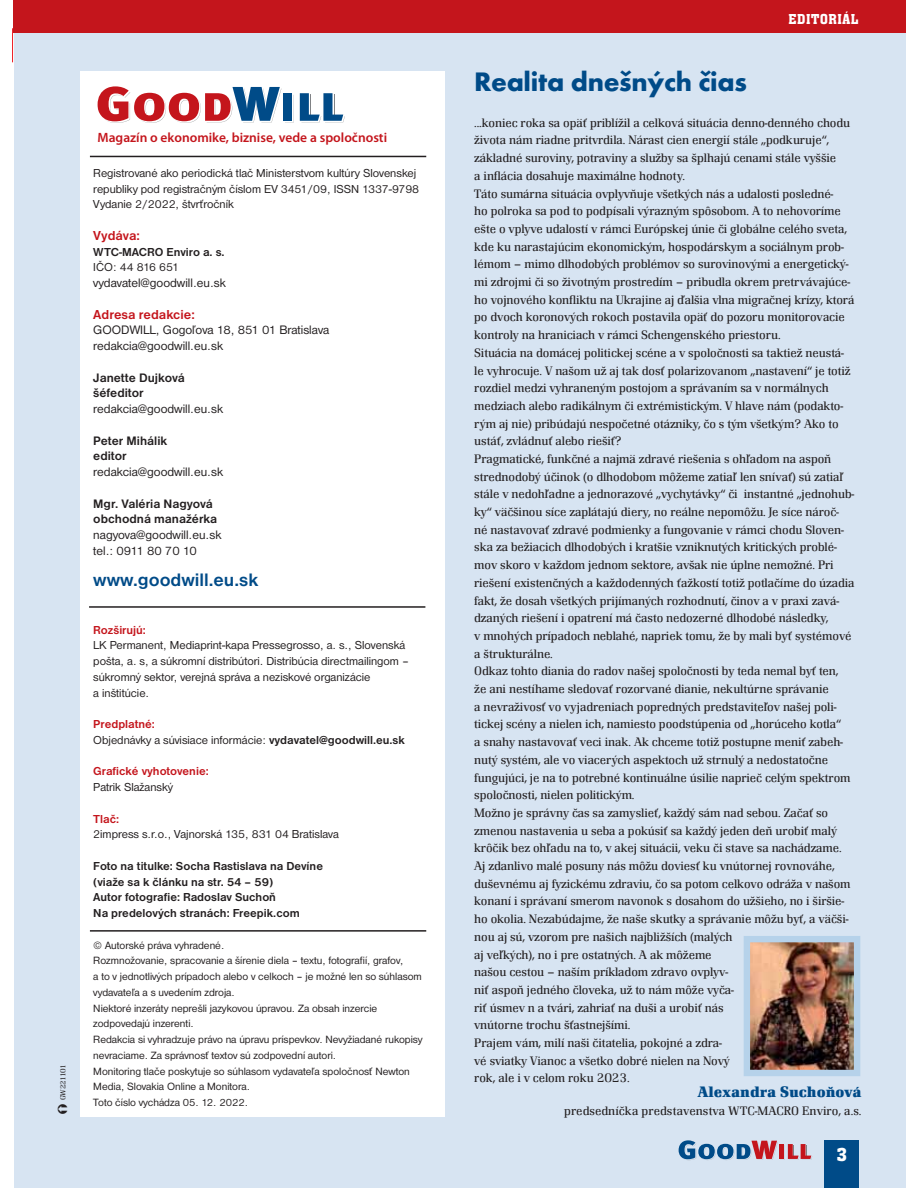
<style>
.page{position:relative;width:918px;height:1188px;background:#fff}
.page>*{position:absolute;margin:0;border:0;box-sizing:border-box;transform-origin:0 0}
.t1{font:700 27.75px "Futura TOT";letter-spacing:-.01em;color:#004b88}
.t2{font:500 19.5px "Aachen DOT";color:#fff}
.t3{font:700 18.75px "Nimbus Sans DOT";color:#004b88}
.t4{font:700 15.75px "Renault TOT";color:#004b88}
.t5{font:500 15px "Aachen DOT";letter-spacing:.04em;color:#fff}
.t6{font:600 13.5px "Myriad Pro";color:#c4151c}
.t7{font:700 13.5px "Nimbus Sans DOT";color:#c4151c}
.t8{font:300 12.75px/17.7px "Renault TOT";letter-spacing:-.01em;color:#231f20}
.t9{font:12.75px/15.8px "Nimbus Sans DOT";color:#231f20}
.t10{font:700 12.75px/15.8px "Nimbus Sans DOT";color:#231f20}
.t11{font:12px/15.8px "Nimbus Sans DOT";color:#231f20}
.t12{font:700 12px/15.8px "Nimbus Sans DOT";color:#231f20}
.t13{font:700 12px "Nimbus Sans DOT";color:#c4151c}
.t14{font:10.95px/15.8px "Nimbus Sans DOT";color:#231f20}
.t15{font:300 7.5px "Renault TOT";letter-spacing:-.065em;color:#231f20}
.s1{font-weight:700;color:#c4151c}
.s2{font-weight:700}
</style>
<div class="page">
<div style="left:14px;top:0;width:891px;height:1188px;background:#d7e4f2"></div>
<svg style="left:679px;top:1140px;width:133px;height:20px"></svg>
<div style="left:825px;top:1140px;width:34px;height:48px;background:#004b88"></div>
<div style="left:13px;top:0;width:892px;height:33px;background:#c4151c"></div>
<div style="left:81px;top:71px;width:364px;height:1046px;background:#fff"></div>
<svg style="left:98px;top:86px;width:196px;height:37px"></svg>
<div style="left:283px;top:93px;width:9px;height:28px;background:#004b88"></div>
<svg style="left:300px;top:93px;width:45px;height:29px"></svg>
<hr style="left:90px;top:156px;width:336px;height:1px;background:#231f20">
<hr style="left:89px;top:606px;width:336px;height:2px;background:#231f20">
<hr style="left:90px;top:930px;width:336px;height:2px;background:#231f20">
<img style="left:751px;top:943px;width:102px;height:126px">
<div style="left:744px;top:936px;width:116px;height:140px;border:6px solid #b6d2ea"></div>
<p class="t15" style="left:60px;top:1100px;width:38px;rotate:-90deg">GW221101</p>
<p class="t6" style="left:98px;top:132px;width:291px">Magazín o ekonomike, biznise, vede a spoločnosti</p>
<p class="t11" style="left:93px;top:166px;width:327px">Registrované ako periodická tlač Ministerstvom kultúry Slovenskej republiky pod registračným číslom EV 3451/09, ISSN 1337-9798<br>Vydanie 2/2022, štvrťročník</p>
<p class="t7" style="left:93px;top:230px;width:48px">Vydáva:</p>
<p class="t12" style="left:93px;top:244px;width:133px">WTC-MACRO Enviro a. s.</p>
<p class="t11" style="left:93px;top:260px;width:87px">IČO: 44 816 651</p>
<p class="t9" style="left:93px;top:276px;width:134px">vydavatel@goodwill.eu.sk</p>
<p class="t7" style="left:93px;top:309px;width:103px">Adresa redakcie:</p>
<p class="t9" style="left:93px;top:323px;width:237px">GOODWILL, Gogoľova 18, 851 01 Bratislava redakcia@goodwill.eu.sk</p>
<p class="t10" style="left:93px;top:370px;width:93px">Janette Dujková šéfeditor</p>
<p class="t9" style="left:93px;top:402px;width:131px">redakcia@goodwill.eu.sk</p>
<p class="t10" style="left:93px;top:433px;width:76px">Peter Mihálik editor</p>
<p class="t9" style="left:93px;top:465px;width:131px">redakcia@goodwill.eu.sk</p>
<p class="t10" style="left:93px;top:496px;width:125px">Mgr. Valéria Nagyová obchodná manažérka</p>
<p class="t9" style="left:93px;top:528px;width:130px">nagyova@goodwill.eu.sk tel.: 0911 80 70 10</p>
<h3 class="t3" style="left:93px;top:573px;width:167px">www.goodwill.eu.sk</h3>
<p class="t13" style="left:93px;top:625px;width:54px">Rozširujú:</p>
<p class="t11" style="left:93px;top:638px;width:317px">LK Permanent, Mediaprint-kapa Pressegrosso, a. s., Slovenská pošta, a. s, a súkromní distribútori. Distribúcia directmailingom – súkromný sektor, verejná správa a neziskové organizácie<br>a inštitúcie.</p>
<p class="t11" style="left:93px;top:717px;width:313px"><span class="s1">Predplatné:<br></span>Objednávky a súvisiace informácie: <span class="s2">vydavatel@goodwill.eu.sk</span></p>
<p class="t13" style="left:93px;top:767px;width:117px">Grafické vyhotovenie:</p>
<p class="t11" style="left:93px;top:780px;width:81px">Patrik Slažanský</p>
<p class="t13" style="left:93px;top:814px;width:27px">Tlač:</p>
<p class="t11" style="left:93px;top:827px;width:247px">2impress s.r.o., Vajnorská 135, 831 04 Bratislava</p>
<p class="t12" style="left:93px;top:858px;width:231px">Foto na titulke: Socha Rastislava na Devíne (viaže sa k článku na str. 54 – 59)<br>Autor fotografie: Radoslav Suchoň<br>Na predelových stranách: Freepik.com</p>
<p class="t14" style="left:93px;top:938px;width:331px">© Autorské práva vyhradené.<br>Rozmnožovanie, spracovanie a šírenie diela – textu, fotografií, grafov,<br>a to v jednotlivých prípadoch alebo v celkoch – je možné len so súhlasom vydavateľa a s uvedením zdroja.<br>Niektoré inzeráty neprešli jazykovou úpravou. Za obsah inzercie zodpovedajú inzerenti.<br>Redakcia si vyhradzuje právo na úpravu príspevkov. Nevyžiadané rukopisy nevraciame. Za správnosť textov sú zodpovední autori.<br>Monitoring tlače poskytuje so súhlasom vydavateľa spoločnosť Newton Media, Slovakia Online a Monitora.<br>Toto číslo vychádza 05. 12. 2022.</p>
<p class="t5" style="left:789px;top:14px;width:72px">EDITORIÁL</p>
<h1 class="t1" style="left:474px;top:71px;width:274px">Realita dnešných čias</h1>
<p class="t8" style="left:474px;top:115px;width:382px">...koniec roka sa opäť priblížil a celková situácia denno-denného chodu života nám riadne pritvrdila. Nárast cien energií stále „podkuruje“, základné suroviny, potraviny a služby sa šplhajú cenami stále vyššie<br>a inflácia dosahuje maximálne hodnoty.<br>Táto sumárna situácia ovplyvňuje všetkých nás a udalosti posledné-<br>ho polroka sa pod to podpísali výrazným spôsobom. A to nehovoríme ešte o vplyve udalostí v rámci Európskej únie či globálne celého sveta, kde ku narastajúcim ekonomickým, hospodárskym a sociálnym prob&shy;lémom – mimo dlhodobých problémov so surovinovými a energetický&shy;mi zdrojmi či so životným prostredím – pribudla okrem pretrvávajúce&shy;ho vojnového konfliktu na Ukrajine aj ďalšia vlna migračnej krízy, ktorá po dvoch koronových rokoch postavila opäť do pozoru monitorovacie kontroly na hraniciach v rámci Schengenského priestoru.<br>Situácia na domácej politickej scéne a v spoločnosti sa taktiež neustá&shy;le vyhrocuje. V našom už aj tak dosť polarizovanom „nastavení“ je totiž rozdiel medzi vyhraneným postojom a správaním sa v normálnych medziach alebo radikálnym či extrémistickým. V hlave nám (podakto&shy;rým aj nie) pribúdajú nespočetné otázniky, čo s tým všetkým? Ako to ustáť, zvládnuť alebo riešiť?<br>Pragmatické, funkčné a najmä zdravé riešenia s ohľadom na aspoň strednodobý účinok (o dlhodobom môžeme zatiaľ len snívať) sú zatiaľ stále v nedohľadne a jednorazové „vychytávky“ či instantné „jednohub&shy;ky“ väčšinou síce zaplátajú diery, no reálne nepomôžu. Je síce nároč&shy;né nastavovať zdravé podmienky a fungovanie v rámci chodu Sloven&shy;ska za bežiacich dlhodobých i kratšie vzniknutých kritických problé&shy;mov skoro v každom jednom sektore, avšak nie úplne nemožné. Pri riešení existenčných a každodenných ťažkostí totiž potlačíme do úzadia fakt, že dosah všetkých prijímaných rozhodnutí, činov a v praxi zavá&shy;dzaných riešení i opatrení má často nedozerné dlhodobé následky,<br>v mnohých prípadoch neblahé, napriek tomu, že by mali byť systémové a štrukturálne.<br>Odkaz tohto diania do radov našej spoločnosti by teda nemal byť ten,<br>že ani nestíhame sledovať rozorvané dianie, nekultúrne správanie<br>a nevraživosť vo vyjadreniach popredných predstaviteľov našej poli&shy;tickej scény a nielen ich, namiesto poodstúpenia od „horúceho kotla“<br>a snahy nastavovať veci inak. Ak chceme totiž postupne meniť zabeh&shy;nutý systém, ale vo viacerých aspektoch už strnulý a nedostatočne fungujúci, je na to potrebné kontinuálne úsilie naprieč celým spektrom spoločnosti, nielen politickým.<br>Možno je správny čas sa zamyslieť, každý sám nad sebou. Začať so zmenou nastavenia u seba a pokúsiť sa každý jeden deň urobiť malý krôčik bez ohľadu na to, v akej situácii, veku či stave sa nachádzame.<br>Aj zdanlivo malé posuny nás môžu doviesť ku vnútornej rovnováhe, duševnému aj fyzickému zdraviu, čo sa potom celkovo odráža v našom konaní i správaní smerom navonok s dosahom do užšieho, no i širšie&shy;ho okolia. Nezabúdajme, že naše skutky a správanie môžu byť, a väčši&shy;nou aj sú, vzorom pre našich najbližších (malých<br>aj veľkých), no i pre ostatných. A ak môžeme<br>našou cestou – naším príkladom zdravo ovplyv-<br>niť aspoň jedného človeka, už to nám môže vyča-<br>riť úsmev n a tvári, zahriať na duši a urobiť nás<br>vnútorne trochu šťastnejšími.<br>Prajem vám, milí naši čitatelia, pokojné a zdra-<br>vé sviatky Vianoc a všetko dobré nielen na Nový<br>rok, ale i v celom roku 2023.</p>
<p class="t4" style="left:698px;top:1085px;width:165px">Alexandra Suchoňová</p>
<p class="t8" style="left:564px;top:1103px;width:299px">predsedníčka predstavenstva WTC-MACRO Enviro, a.s.</p>
<h2 class="t2" style="left:837px;top:1148px;width:12px">3</h2>
</div>
